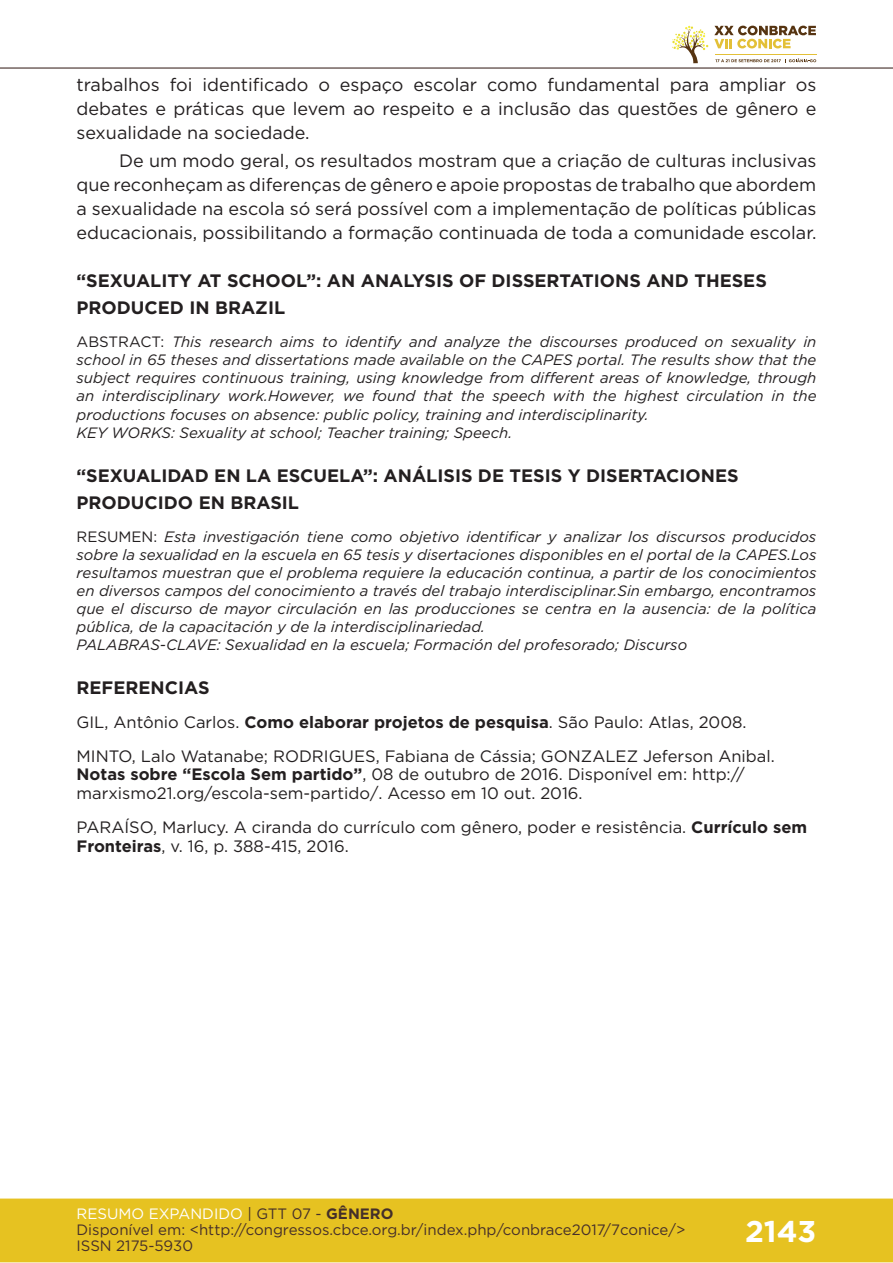
<style>
.page{position:relative;width:893px;height:1263px;background:#fff}
.page>*{position:absolute;margin:0;border:0;box-sizing:border-box;transform-origin:0 0}
.t1{font:700 30px "Gotham";color:#fff}
.t2{font:18px/24px "Gotham";color:#231f20;text-align:justify}
.t3{font:700 18px/27px "Gotham";color:#231f20}
.t4{font:16.5px/18.9px "Gotham";color:#231f20}
.t5{font:italic 15px/18px "Gotham";color:#231f20}
.t6{font:15px/16px "Gotham";color:#462f2a}
.s1{font-style:normal}
.s2{font-weight:700}
.s3{color:#fff}
.s4{color:#442f2a}
.s5{font-weight:700;color:#442f2a}
</style>
<div class="page">
<div style="left:0;top:1198px;width:893px;height:64px;background:#e6c221;border:2px solid #e6c221"></div>
<hr style="left:0;top:67px;width:893px;height:2px;background:#442f2a">
<svg style="left:672px;top:26px;width:144px;height:37px"></svg>
<p class="t2" style="left:77px;top:72px;width:741px">trabalhos foi identificado o espaço escolar como fundamental para ampliar os debates e práticas que levem ao respeito e a inclusão das questões de gênero e sexualidade na sociedade.</p>
<p class="t2" style="left:77px;top:148px;width:741px;text-indent:43px">De um modo geral, os resultados mostram que a criação de culturas inclusivas que reconheçam as diferenças de gênero e apoie propostas de trabalho que abordem a sexualidade na escola só será possível com a implementação de políticas públicas educacionais, possibilitando a formação continuada de toda a comunidade escolar.</p>
<p class="t3" style="left:77px;top:267px;width:692px">“SEXUALITY AT SCHOOL”: AN ANALYSIS OF DISSERTATIONS AND THESES<br>PRODUCED IN BRAZIL</p>
<p class="t5" style="left:77px;top:333px;width:741px"><span class="s1">ABSTRACT:</span> This research aims to identify and analyze the discourses produced on sexuality in school in 65 theses and dissertations made available on the CAPES portal. The results show that the subject requires continuous training, using knowledge from different areas of knowledge, through an interdisciplinary work.However, we found that the speech with the highest circulation in the productions focuses on absence: public policy, training and interdisciplinarity.<br>KEY WORKS: Sexuality at school; Teacher training; Speech.</p>
<p class="t3" style="left:77px;top:461px;width:664px">“SEXUALIDAD EN LA ESCUELA”: ANÁLISIS DE TESIS Y DISERTACIONES<br>PRODUCIDO EN BRASIL</p>
<p class="t5" style="left:77px;top:527px;width:741px"><span class="s1">RESUMEN:</span> Esta investigación tiene como objetivo identificar y analizar los discursos producidos sobre la sexualidad en la escuela en 65 tesis y disertaciones disponibles en el portal de la CAPES.Los resultamos muestran que el problema requiere la educación continua, a partir de los conocimientos en diversos campos del conocimiento a través del trabajo interdisciplinar.Sin embargo, encontramos que el discurso de mayor circulación en las producciones se centra en la ausencia: de la política pública, de la capacitación y de la interdisciplinariedad.<br>PALABRAS-CLAVE: Sexualidad en la escuela; Formación del profesorado; Discurso</p>
<p class="t3" style="left:77px;top:673px;width:135px">REFERENCIAS</p>
<p class="t4" style="left:77px;top:704px;width:700px;line-height:33.9px">GIL, Antônio Carlos. <span class="s2">Como elaborar projetos de pesquisa</span>. São Paulo: Atlas, 2008.<br>MINTO, Lalo Watanabe; RODRIGUES, Fabiana de Cássia; GONZALEZ Jeferson Anibal.</p>
<p class="t4" style="left:77px;top:765px;width:670px"><span class="s2">Notas sobre “Escola Sem partido”</span>, 08 de outubro de 2016. Disponível em: http:// marxismo21.org/escola-sem-partido/. Acesso em 10 out. 2016.</p>
<p class="t4" style="left:77px;top:818px;width:732px">PARAÍSO, Marlucy. A ciranda do currículo com gênero, poder e resistência. <span class="s2">Currículo sem<br>Fronteiras</span>, v. 16, p. 388-415, 2016.</p>
<p class="t6" style="left:77px;top:1205px;width:610px"><span class="s3">RESUMO EXPANDIDO</span> <span class="s4">| GTT 07 -</span> <span class="s5">GÊNERO<br></span>Disponível em: &lt;http://congressos.cbce.org.br/index.php/conbrace2017/7conice/&gt;<br>ISSN 2175-5930</p>
<h1 class="t1" style="left:745px;top:1212px;width:73px">2143</h1>
</div>
